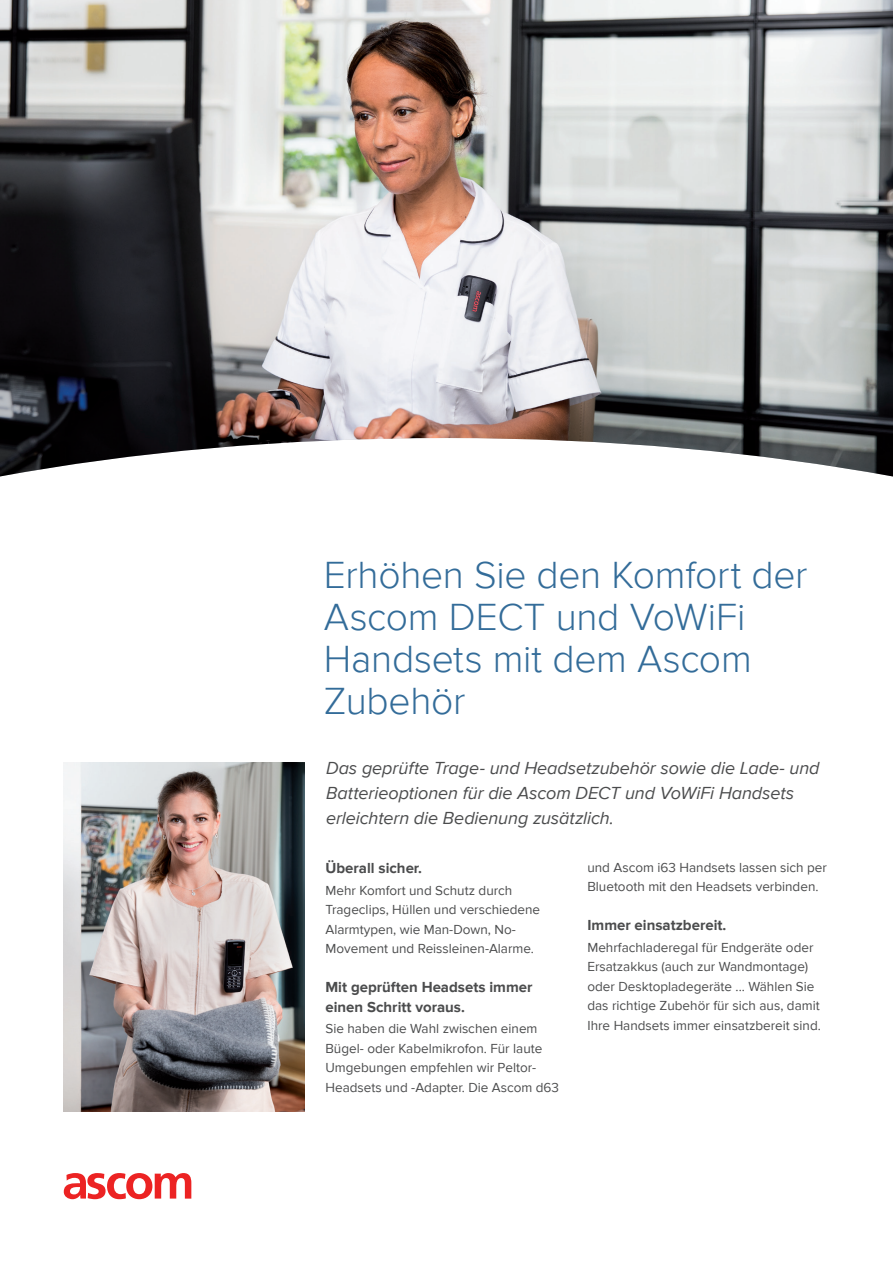
<style>
.page{position:relative;width:893px;height:1263px;background:#fff}
.page>*{position:absolute;margin:0;border:0;box-sizing:border-box;transform-origin:0 0}
.t1{font:300 39px/42px "Proxima Nova";letter-spacing:-.005em;color:#336c99}
.t2{font:italic 18px/24.8px "Proxima Nova";letter-spacing:-.005em;color:#4b4c4d}
.t3{font:700 15px/19.5px "Proxima Nova";color:#4b4c4d}
.t4{font:13.5px/19.5px "Proxima Nova";color:#4b4c4d}
</style>
<div class="page">
<img style="left:64px;top:762px;width:241px;height:350px">
<img style="left:0;top:0;width:893px;height:476px">
<svg style="left:64px;top:1173px;width:127px;height:26px"></svg>
<h1 class="t1" style="left:324px;top:554px;width:485px">Erhöhen Sie den Komfort der<br>Ascom DECT und VoWiFi<br>Handsets mit dem Ascom<br>Zubehör</h1>
<h2 class="t2" style="left:326px;top:756px;width:495px">Das geprüfte Trage- und Headsetzubehör sowie die Lade- und<br>Batterieoptionen für die Ascom DECT und VoWiFi Handsets erleichtern die Bedienung zusätzlich.</h2>
<p class="t3" style="left:325px;top:858px;width:98px">Überall sicher.</p>
<p class="t4" style="left:325px;top:880px;width:216px">Mehr Komfort und Schutz durch Trageclips, Hüllen und verschiedene Alarmtypen, wie Man-Down, No-Movement und Reissleinen-Alarme.</p>
<p class="t3" style="left:325px;top:978px;width:208px">Mit geprüften Headsets immer einen Schritt voraus.</p>
<p class="t4" style="left:325px;top:1019px;width:235px">Sie haben die Wahl zwischen einem Bügel- oder Kabelmikrofon. Für laute Umgebungen empfehlen wir Peltor-Headsets und -Adapter. Die Ascom d63</p>
<p class="t4" style="left:587px;top:858px;width:241px">und Ascom i63 Handsets lassen sich per<br>Bluetooth mit den Headsets verbinden.</p>
<p class="t3" style="left:587px;top:916px;width:141px">Immer einsatzbereit.</p>
<p class="t4" style="left:587px;top:938px;width:235px">Mehrfachladeregal für Endgeräte oder Ersatzakkus (auch zur Wandmontage) oder Desktopladegeräte ... Wählen Sie das richtige Zubehör für sich aus, damit Ihre Handsets immer einsatzbereit sind.</p>
</div>
